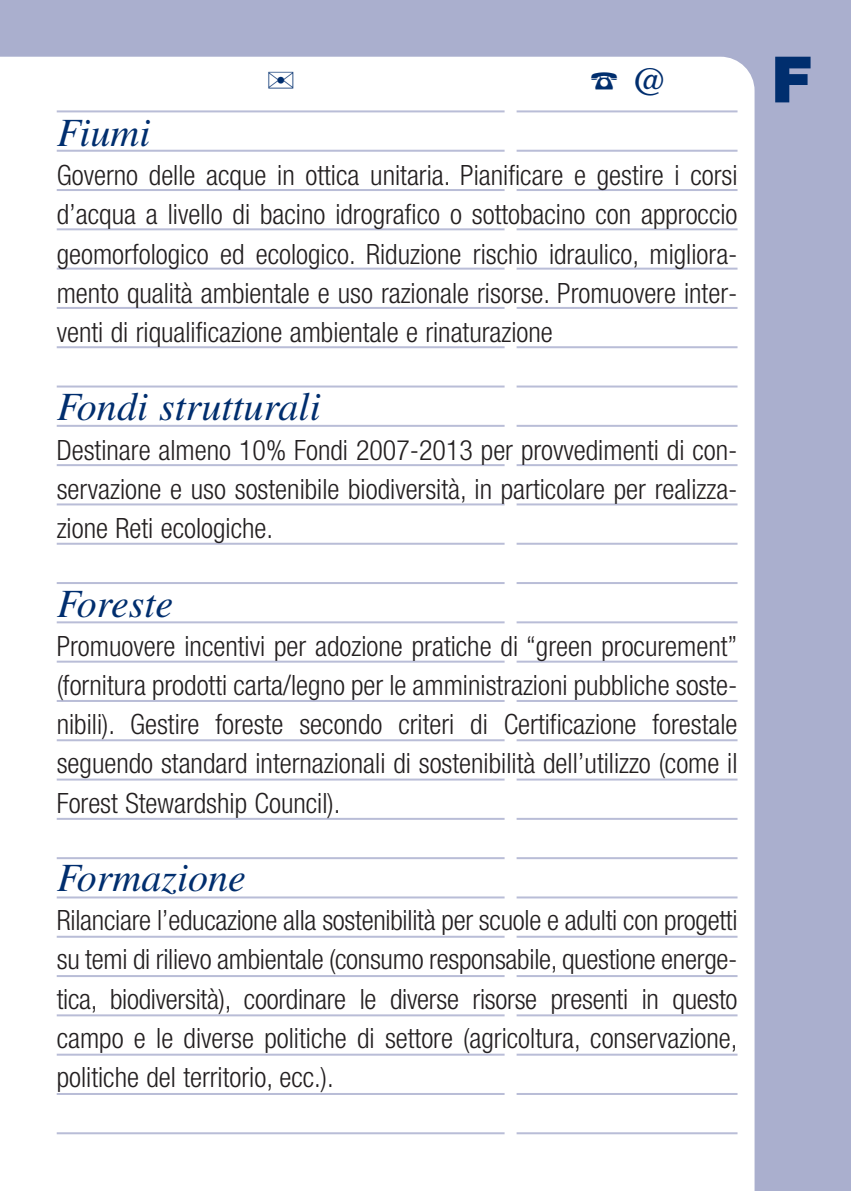
<style>
.page{position:relative;width:851px;height:1191px;background:#fff}
.page>*{position:absolute;margin:0;border:0;box-sizing:border-box;transform-origin:0 0}
.t1{font:900 64px "Helvetica Neue";color:#002e6e}
.t2{font:italic 40px "Times";color:#002e6e}
.t3{font:40px "Times";color:#002e6e}
.t4{font:300 condensed 28px/39.2px "Helvetica Neue";color:#231f20;text-align:justify}
</style>
<div class="page">
<div style="left:0;top:0;width:850px;height:1190px;background:#aaafce"></div>
<div style="left:0;top:57px;width:754px;height:1133px;background:#fff"></div>
<hr style="left:57px;top:110px;width:680px;height:2px;background:#b9bdd7">
<hr style="left:57px;top:150px;width:680px;height:2px;background:#b9bdd7">
<hr style="left:57px;top:189px;width:680px;height:2px;background:#b9bdd7">
<hr style="left:57px;top:228px;width:680px;height:2px;background:#b9bdd7">
<hr style="left:57px;top:268px;width:680px;height:2px;background:#b9bdd7">
<hr style="left:57px;top:307px;width:680px;height:2px;background:#b9bdd7">
<hr style="left:57px;top:346px;width:680px;height:2px;background:#b9bdd7">
<hr style="left:57px;top:385px;width:680px;height:2px;background:#b9bdd7">
<hr style="left:57px;top:425px;width:680px;height:2px;background:#b9bdd7">
<hr style="left:57px;top:464px;width:680px;height:2px;background:#b9bdd7">
<hr style="left:57px;top:503px;width:680px;height:2px;background:#b9bdd7">
<hr style="left:57px;top:543px;width:680px;height:2px;background:#b9bdd7">
<hr style="left:57px;top:582px;width:680px;height:2px;background:#b9bdd7">
<hr style="left:57px;top:621px;width:680px;height:2px;background:#b9bdd7">
<hr style="left:57px;top:660px;width:680px;height:2px;background:#b9bdd7">
<hr style="left:57px;top:700px;width:680px;height:2px;background:#b9bdd7">
<hr style="left:57px;top:739px;width:680px;height:2px;background:#b9bdd7">
<hr style="left:57px;top:778px;width:680px;height:2px;background:#b9bdd7">
<hr style="left:57px;top:818px;width:680px;height:2px;background:#b9bdd7">
<hr style="left:57px;top:857px;width:680px;height:2px;background:#b9bdd7">
<hr style="left:57px;top:896px;width:680px;height:2px;background:#b9bdd7">
<hr style="left:57px;top:935px;width:680px;height:2px;background:#b9bdd7">
<hr style="left:57px;top:975px;width:680px;height:2px;background:#b9bdd7">
<hr style="left:57px;top:1014px;width:680px;height:2px;background:#b9bdd7">
<hr style="left:57px;top:1053px;width:680px;height:2px;background:#b9bdd7">
<hr style="left:57px;top:1093px;width:680px;height:2px;background:#b9bdd7">
<hr style="left:57px;top:1132px;width:680px;height:2px;background:#b9bdd7">
<div style="left:504px;top:91px;width:12px;height:1064px;background:#fff"></div>
<svg style="left:268px;top:72px;width:25px;height:16px"></svg>
<h2 class="t3" style="left:589px;top:67px;width:79px">☎ @</h2>
<h1 class="t1" style="left:771px;top:57px;width:42px">F</h1>
<h2 class="t2" style="left:57px;top:118px;width:95px">Fiumi</h2>
<p class="t4" style="left:57px;top:158px;width:682px">Governo delle acque in ottica unitaria. Pianificare e gestire i corsi d’acqua a livello di bacino idrografico o sottobacino con approccio geomorfologico ed ecologico. Riduzione rischio idraulico, migliora&shy;mento qualità ambientale e uso razionale risorse. Promuovere inter&shy;venti di riqualificazione ambientale e rinaturazione</p>
<h2 class="t2" style="left:57px;top:392px;width:265px">Fondi strutturali</h2>
<p class="t4" style="left:57px;top:432px;width:682px">Destinare almeno 10% Fondi 2007-2013 per provvedimenti di con&shy;servazione e uso sostenibile biodiversità, in particolare per realizza&shy;zione Reti ecologiche.</p>
<h2 class="t2" style="left:57px;top:588px;width:118px">Foreste</h2>
<p class="t4" style="left:57px;top:628px;width:682px">Promuovere incentivi per adozione pratiche di “green procurement” (fornitura prodotti carta/legno per le amministrazioni pubbliche soste&shy;nibili). Gestire foreste secondo criteri di Certificazione forestale seguendo standard internazionali di sostenibilità dell’utilizzo (come il Forest Stewardship Council).</p>
<h2 class="t2" style="left:57px;top:863px;width:191px">Formazione</h2>
<p class="t4" style="left:57px;top:903px;width:682px">Rilanciare l’educazione alla sostenibilità per scuole e adulti con progetti su temi di rilievo ambientale (consumo responsabile, questione energe&shy;tica, biodiversità), coordinare le diverse risorse presenti in questo campo e le diverse politiche di settore (agricoltura, conservazione, politiche del territorio, ecc.).</p>
</div>
